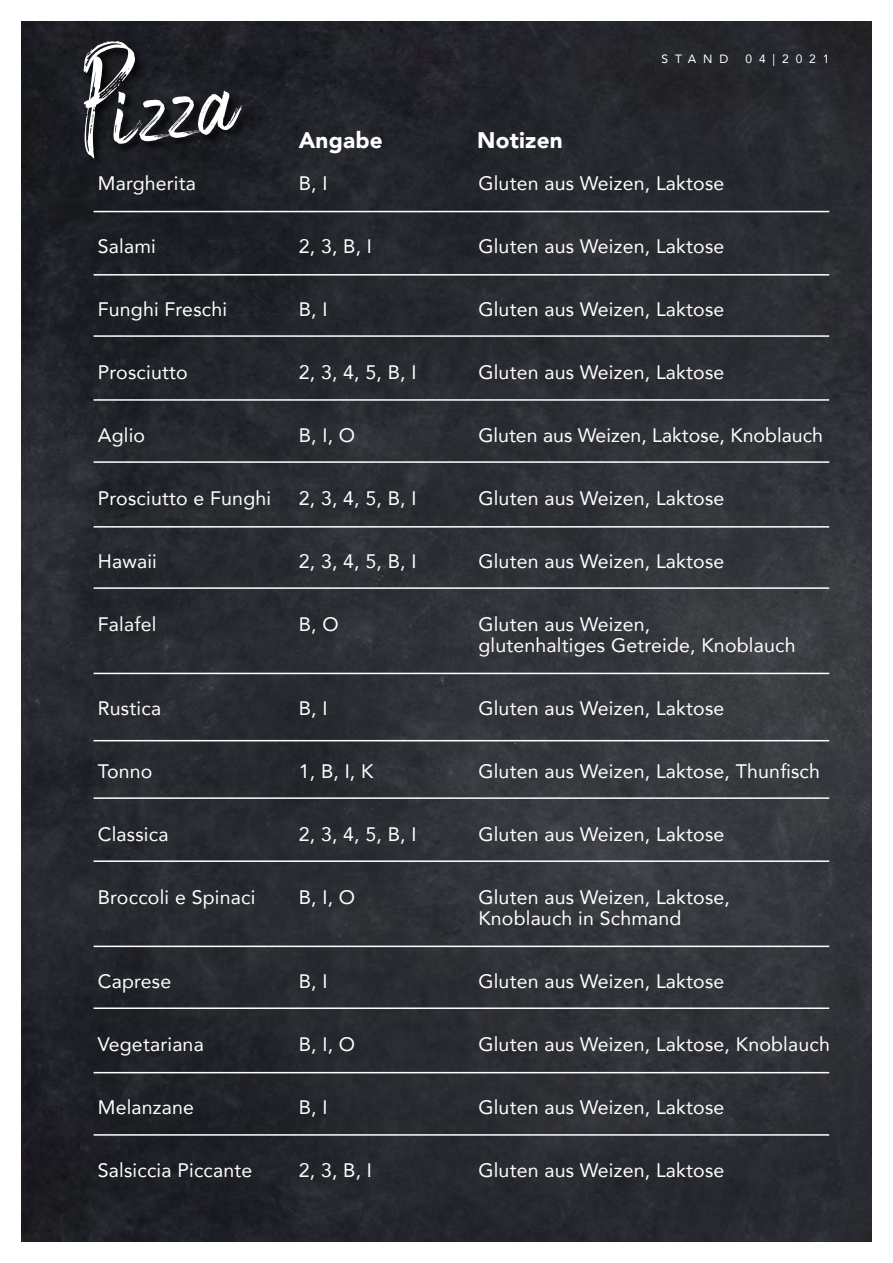
<style>
.page{position:relative;width:893px;height:1263px;background:#fff}
.page>*{position:absolute;margin:0;border:0;box-sizing:border-box;transform-origin:0 0}
.t1{font:90px "Black Vosten Personal Use";color:#fff}
.t2{font:900 22.5px "Avenir";letter-spacing:.01em;color:#fff}
.t3{font:19.5px/21px "Avenir";letter-spacing:.01em;color:#fff}
.t4{font:12px "Avenir";letter-spacing:.575em;color:#fff}
</style>
<div class="page">
<img style="left:21px;top:21px;width:851px;height:1221px">
<div style="left:84px;top:41px;width:169px;height:127px;background:#000;opacity:.75"></div>
<hr style="left:94px;top:211px;width:735px;height:1px;background:#fff">
<hr style="left:94px;top:274px;width:735px;height:2px;background:#fff">
<hr style="left:94px;top:335px;width:735px;height:2px;background:#fff">
<hr style="left:94px;top:399px;width:735px;height:2px;background:#fff">
<hr style="left:94px;top:461px;width:735px;height:2px;background:#fff">
<hr style="left:94px;top:526px;width:735px;height:2px;background:#fff">
<hr style="left:94px;top:587px;width:735px;height:2px;background:#fff">
<hr style="left:94px;top:673px;width:735px;height:1px;background:#fff">
<hr style="left:94px;top:945px;width:735px;height:2px;background:#fff">
<hr style="left:94px;top:740px;width:735px;height:1px;background:#fff">
<hr style="left:94px;top:797px;width:735px;height:2px;background:#fff">
<hr style="left:94px;top:860px;width:735px;height:2px;background:#fff">
<hr style="left:94px;top:1007px;width:735px;height:2px;background:#fff">
<hr style="left:94px;top:1072px;width:735px;height:1px;background:#fff">
<hr style="left:94px;top:1134px;width:735px;height:2px;background:#fff">
<h1 class="t1" style="left:77px;top:65px;width:149px;rotate:-7deg">Pizza</h1>
<p class="t3" style="left:98px;top:172px;width:100px">Margherita</p>
<p class="t4" style="left:662px;top:49px;width:68px">STAND</p>
<p class="t4" style="left:745px;top:49px;width:86px">04|2021</p>
<p class="t2" style="left:299px;top:121px;width:86px">Angabe</p>
<p class="t2" style="left:477px;top:121px;width:87px">Notizen</p>
<p class="t3" style="left:478px;top:172px;width:248px">Gluten aus Weizen, Laktose</p>
<p class="t3" style="left:299px;top:172px;width:30px">B, I</p>
<p class="t3" style="left:98px;top:235px;width:60px">Salami</p>
<p class="t3" style="left:299px;top:235px;width:75px">2, 3, B, I</p>
<p class="t3" style="left:478px;top:235px;width:248px">Gluten aus Weizen, Laktose</p>
<p class="t3" style="left:98px;top:298px;width:131px">Funghi Freschi</p>
<p class="t3" style="left:299px;top:298px;width:30px">B, I</p>
<p class="t3" style="left:478px;top:298px;width:248px">Gluten aus Weizen, Laktose</p>
<p class="t3" style="left:98px;top:361px;width:91px">Prosciutto</p>
<p class="t3" style="left:299px;top:361px;width:119px">2, 3, 4, 5, B, I</p>
<p class="t3" style="left:478px;top:361px;width:248px">Gluten aus Weizen, Laktose</p>
<p class="t3" style="left:98px;top:424px;width:49px">Aglio</p>
<p class="t3" style="left:299px;top:424px;width:58px">B, I, O</p>
<p class="t3" style="left:478px;top:424px;width:346px">Gluten aus Weizen, Laktose, Knoblauch</p>
<p class="t3" style="left:98px;top:487px;width:175px">Prosciutto e Funghi</p>
<p class="t3" style="left:299px;top:487px;width:119px">2, 3, 4, 5, B, I</p>
<p class="t3" style="left:478px;top:487px;width:248px">Gluten aus Weizen, Laktose</p>
<p class="t3" style="left:98px;top:550px;width:61px">Hawaii</p>
<p class="t3" style="left:299px;top:550px;width:119px">2, 3, 4, 5, B, I</p>
<p class="t3" style="left:478px;top:550px;width:248px">Gluten aus Weizen, Laktose</p>
<p class="t3" style="left:98px;top:613px;width:60px">Falafel</p>
<p class="t3" style="left:299px;top:613px;width:41px">B, O</p>
<p class="t3" style="left:478px;top:613px;width:319px">Gluten aus Weizen,<br>glutenhaltiges Getreide, Knoblauch</p>
<p class="t3" style="left:98px;top:697px;width:65px">Rustica</p>
<p class="t3" style="left:299px;top:697px;width:30px">B, I</p>
<p class="t3" style="left:478px;top:697px;width:248px">Gluten aus Weizen, Laktose</p>
<p class="t3" style="left:98px;top:760px;width:56px">Tonno</p>
<p class="t3" style="left:299px;top:760px;width:76px">1, B, I, K</p>
<p class="t3" style="left:478px;top:760px;width:343px">Gluten aus Weizen, Laktose, Thunfisch</p>
<p class="t3" style="left:98px;top:823px;width:72px">Classica</p>
<p class="t3" style="left:299px;top:823px;width:119px">2, 3, 4, 5, B, I</p>
<p class="t3" style="left:478px;top:823px;width:248px">Gluten aus Weizen, Laktose</p>
<p class="t3" style="left:98px;top:886px;width:159px">Broccoli e Spinaci</p>
<p class="t3" style="left:299px;top:886px;width:58px">B, I, O</p>
<p class="t3" style="left:478px;top:886px;width:253px">Gluten aus Weizen, Laktose,<br>Knoblauch in Schmand</p>
<p class="t3" style="left:98px;top:970px;width:75px">Caprese</p>
<p class="t3" style="left:299px;top:970px;width:30px">B, I</p>
<p class="t3" style="left:478px;top:970px;width:248px">Gluten aus Weizen, Laktose</p>
<p class="t3" style="left:98px;top:1033px;width:108px">Vegetariana</p>
<p class="t3" style="left:299px;top:1033px;width:58px">B, I, O</p>
<p class="t3" style="left:478px;top:1033px;width:353px">Gluten aus Weizen, Laktose, Knoblauch</p>
<p class="t3" style="left:98px;top:1096px;width:98px">Melanzane</p>
<p class="t3" style="left:299px;top:1096px;width:30px">B, I</p>
<p class="t3" style="left:478px;top:1096px;width:248px">Gluten aus Weizen, Laktose</p>
<p class="t3" style="left:98px;top:1159px;width:156px">Salsiccia Piccante</p>
<p class="t3" style="left:299px;top:1159px;width:75px">2, 3, B, I</p>
<p class="t3" style="left:478px;top:1159px;width:248px">Gluten aus Weizen, Laktose</p>
</div>
